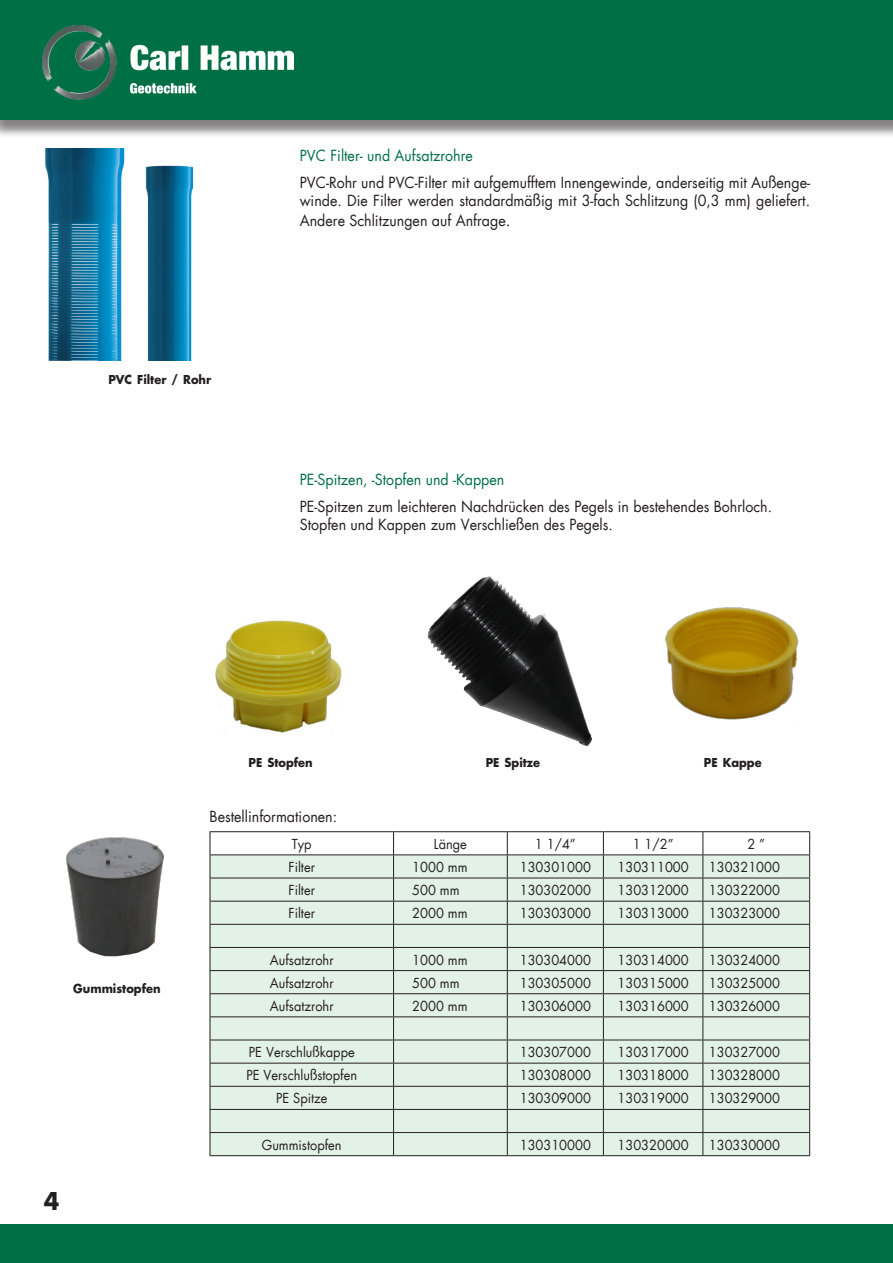
<style>
.page{position:relative;width:893px;height:1263px;background:#fff}
.page>*{position:absolute;margin:0;border:0;box-sizing:border-box;transform-origin:0 0}
.t1{font:700 24px "Futura";color:#231f20;scale:.95 1}
.allg__Text{font:15px/18px "Futura";color:#231f20;scale:.95 1}
.allg__Text-2{font:15px "Futura";color:#016f45;scale:.95 1}
.allg__Text-3{font:13.5px "Futura";color:#231f20;scale:.95 1}
.Best_Nr{font:700 12px "Futura";color:#231f20;scale:.95 1}
.s1{font-size:16.5px}
</style>
<div class="page">
<div style="left:0;top:2px;width:893px;height:136px;background:#231f20;opacity:.34"></div>
<div style="left:0;top:0;width:893px;height:119px;background:#016f45"></div>
<div style="left:0;top:1225px;width:893px;height:38px;background:#016f45"></div>
<img style="left:43px;top:26px;width:250px;height:74px">
<img style="left:45px;top:149px;width:148px;height:211px">
<img style="left:428px;top:576px;width:163px;height:170px">
<hr style="left:210px;top:831px;width:184px;height:1px;background:#231f20">
<hr style="left:394px;top:831px;width:113px;height:1px;background:#231f20">
<hr style="left:507px;top:831px;width:96px;height:1px;background:#231f20">
<hr style="left:603px;top:831px;width:100px;height:1px;background:#231f20">
<hr style="left:703px;top:831px;width:107px;height:1px;background:#231f20">
<svg style="left:210px;top:832px;width:600px;height:323px;background:#d9e5dc"></svg>
<hr style="left:210px;top:1155px;width:184px;height:1px;background:#231f20">
<hr style="left:394px;top:1155px;width:113px;height:1px;background:#231f20">
<hr style="left:507px;top:1155px;width:96px;height:1px;background:#231f20">
<hr style="left:603px;top:1155px;width:100px;height:1px;background:#231f20">
<hr style="left:703px;top:1155px;width:107px;height:1px;background:#231f20">
<img style="left:665px;top:607px;width:134px;height:113px">
<img style="left:215px;top:620px;width:127px;height:113px">
<img style="left:67px;top:838px;width:97px;height:118px">
<p class="Best_Nr" style="left:108px;top:371px;width:110px">PVC Filter / Rohr</p>
<p class="allg__Text-2" style="left:300px;top:146px;width:184px">PVC Filter- und Aufsatzrohre</p>
<p class="allg__Text" style="left:300px;top:174px;width:539px">PVC-Rohr und PVC-Filter mit aufgemufftem Innengewinde, anderseitig mit Außenge&shy;winde. Die Filter werden standardmäßig mit 3-fach Schlitzung (0,3 mm) geliefert.</p>
<p class="allg__Text" style="left:300px;top:212px;width:223px">Andere Schlitzungen auf Anfrage<span class="s1">.</span></p>
<p class="allg__Text-2" style="left:300px;top:470px;width:217px">PE-Spitzen, -Stopfen und -Kappen</p>
<p class="allg__Text" style="left:300px;top:498px;width:499px">PE-Spitzen zum leichteren Nachdrücken des Pegels in bestehendes Bohrloch.<br>Stopfen und Kappen zum Verschließen des Pegels.</p>
<p class="Best_Nr" style="left:73px;top:980px;width:93px">Gummistopfen</p>
<h1 class="t1" style="left:44px;top:1184px;width:18px">4</h1>
<p class="Best_Nr" style="left:248px;top:755px;width:69px">PE Stopfen</p>
<p class="Best_Nr" style="left:704px;top:755px;width:62px">PE Kappe</p>
<p class="Best_Nr" style="left:486px;top:755px;width:59px">PE Spitze</p>
<p class="allg__Text" style="left:210px;top:808px;width:136px">Bestellinformationen:</p>
<p class="allg__Text-3" style="left:292px;top:835px;width:22px">Typ</p>
<p class="allg__Text-3" style="left:434px;top:835px;width:36px">Länge</p>
<p class="allg__Text-3" style="left:535px;top:835px;width:44px">1 1/4”</p>
<p class="allg__Text-3" style="left:633px;top:835px;width:44px">1 1/2”</p>
<p class="allg__Text-3" style="left:747px;top:835px;width:20px">2 ”</p>
<p class="allg__Text-3" style="left:289px;top:858px;width:29px">Filter</p>
<p class="allg__Text-3" style="left:412px;top:858px;width:60px">1000 mm</p>
<p class="allg__Text-3" style="left:520px;top:858px;width:76px">130301000</p>
<p class="allg__Text-3" style="left:618px;top:858px;width:76px">130311000</p>
<p class="allg__Text-3" style="left:709px;top:858px;width:76px">130321000</p>
<p class="allg__Text-3" style="left:289px;top:881px;width:29px">Filter</p>
<p class="allg__Text-3" style="left:412px;top:881px;width:51px">500 mm</p>
<p class="allg__Text-3" style="left:520px;top:881px;width:76px">130302000</p>
<p class="allg__Text-3" style="left:618px;top:881px;width:76px">130312000</p>
<p class="allg__Text-3" style="left:709px;top:881px;width:76px">130322000</p>
<p class="allg__Text-3" style="left:289px;top:905px;width:29px">Filter</p>
<p class="allg__Text-3" style="left:412px;top:905px;width:60px">2000 mm</p>
<p class="allg__Text-3" style="left:520px;top:905px;width:76px">130303000</p>
<p class="allg__Text-3" style="left:618px;top:905px;width:76px">130313000</p>
<p class="allg__Text-3" style="left:709px;top:905px;width:76px">130323000</p>
<p class="allg__Text-3" style="left:270px;top:951px;width:69px">Aufsatzrohr</p>
<p class="allg__Text-3" style="left:412px;top:951px;width:60px">1000 mm</p>
<p class="allg__Text-3" style="left:520px;top:951px;width:76px">130304000</p>
<p class="allg__Text-3" style="left:618px;top:951px;width:76px">130314000</p>
<p class="allg__Text-3" style="left:709px;top:951px;width:76px">130324000</p>
<p class="allg__Text-3" style="left:270px;top:974px;width:69px">Aufsatzrohr</p>
<p class="allg__Text-3" style="left:412px;top:974px;width:51px">500 mm</p>
<p class="allg__Text-3" style="left:520px;top:974px;width:76px">130305000</p>
<p class="allg__Text-3" style="left:618px;top:974px;width:76px">130315000</p>
<p class="allg__Text-3" style="left:709px;top:974px;width:76px">130325000</p>
<p class="allg__Text-3" style="left:270px;top:997px;width:69px">Aufsatzrohr</p>
<p class="allg__Text-3" style="left:412px;top:997px;width:60px">2000 mm</p>
<p class="allg__Text-3" style="left:520px;top:997px;width:76px">130306000</p>
<p class="allg__Text-3" style="left:618px;top:997px;width:76px">130316000</p>
<p class="allg__Text-3" style="left:709px;top:997px;width:76px">130326000</p>
<p class="allg__Text-3" style="left:249px;top:1043px;width:113px">PE Verschlußkappe</p>
<p class="allg__Text-3" style="left:520px;top:1043px;width:76px">130307000</p>
<p class="allg__Text-3" style="left:618px;top:1043px;width:76px">130317000</p>
<p class="allg__Text-3" style="left:709px;top:1043px;width:76px">130327000</p>
<p class="allg__Text-3" style="left:246px;top:1067px;width:118px">PE Verschlußstopfen</p>
<p class="allg__Text-3" style="left:520px;top:1067px;width:76px">130308000</p>
<p class="allg__Text-3" style="left:618px;top:1067px;width:76px">130318000</p>
<p class="allg__Text-3" style="left:709px;top:1067px;width:76px">130328000</p>
<p class="allg__Text-3" style="left:276px;top:1090px;width:56px">PE Spitze</p>
<p class="allg__Text-3" style="left:520px;top:1090px;width:76px">130309000</p>
<p class="allg__Text-3" style="left:618px;top:1090px;width:76px">130319000</p>
<p class="allg__Text-3" style="left:709px;top:1090px;width:76px">130329000</p>
<p class="allg__Text-3" style="left:262px;top:1136px;width:86px">Gummistopfen</p>
<p class="allg__Text-3" style="left:520px;top:1136px;width:76px">130310000</p>
<p class="allg__Text-3" style="left:618px;top:1136px;width:76px">130320000</p>
<p class="allg__Text-3" style="left:709px;top:1136px;width:76px">130330000</p>
</div>
